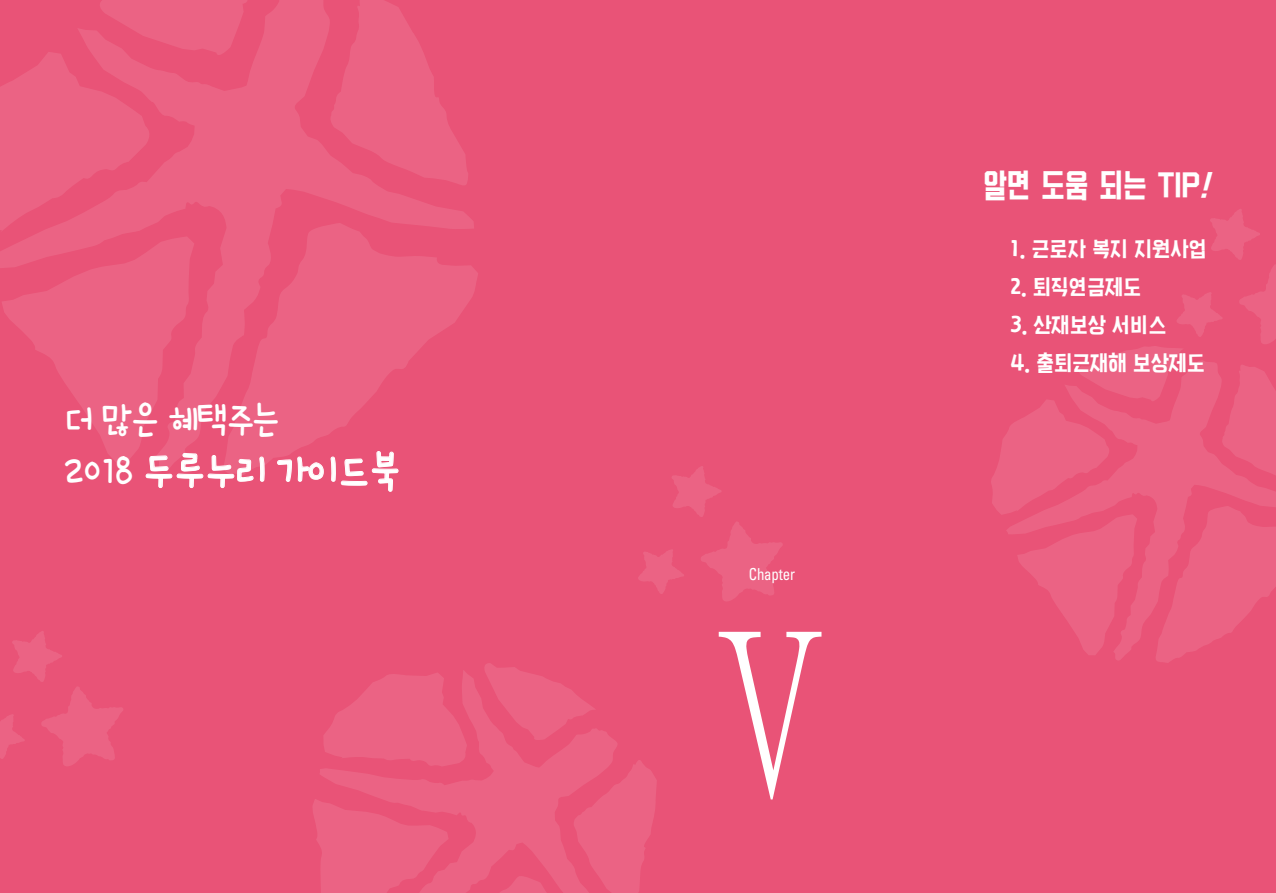
<style>
.page{position:relative;width:1276px;height:893px;background:#fff}
.page>*{position:absolute;margin:0;border:0;box-sizing:border-box;transform-origin:0 0}
.t1{font:225px "Nanum Myeongjo";color:#fff;scale:.7 1}
.t2{font:45px "DX Merrygoround";letter-spacing:-.04em;color:#fff;scale:.9 1}
.t3{font:42px "DX Merrygoround";letter-spacing:-.04em;color:#fff;scale:.9 1}
.t4{font:30px "DX Abt Std B";letter-spacing:-.01em;color:#fff;scale:1.05 1}
.t5{font:21px "DX Pns Std B";letter-spacing:-.01em;color:#fff;scale:.87 1}
.t6{font:condensed 16.5px "Univers";letter-spacing:-.01em;color:#fff;scale:.9 1}
.s1{font-style:italic}
</style>
<div class="page">
<div style="left:638px;top:0;width:638px;height:893px;background:#e95377"></div>
<svg style="left:991px;top:209px;width:285px;height:454px"></svg>
<svg style="left:638px;top:466px;width:145px;height:135px"></svg>
<div style="left:0;top:0;width:638px;height:893px;background:#e95377"></div>
<svg style="left:269px;top:0;width:205px;height:223px;fill:#eb6384"></svg>
<svg style="left:269px;top:223px;width:209px;height:238px;fill:#eb6384"></svg>
<svg style="left:328px;top:0;width:140px;height:187px"></svg>
<svg style="left:313px;top:663px;width:344px;height:230px"></svg>
<svg style="left:0;top:631px;width:123px;height:135px"></svg>
<svg style="left:0;top:0;width:269px;height:489px"></svg>
<svg style="left:277px;top:415px;width:122px;height:77px"></svg>
<h3 class="t3" style="left:64px;top:400px;width:243px">더 많은 혜택주는</h3>
<h2 class="t2" style="left:64px;top:449px;width:377px">2018 두루누리 가이드북</h2>
<p class="t6" style="left:749px;top:564px;width:53px">Chapter</p>
<h1 class="t1" style="left:697px;top:583px;width:215px">Ⅴ</h1>
<h3 class="t4" style="left:982px;top:170px;width:227px">알면 도움 되는 TIP<span class="s1">!</span></h3>
<p class="t5" style="left:1011px;top:238px;width:227px">1. 근로자 복지 지원사업</p>
<p class="t5" style="left:1011px;top:276px;width:152px">2. 퇴직연금제도</p>
<p class="t5" style="left:1011px;top:314px;width:180px">3. 산재보상 서비스</p>
<p class="t5" style="left:1011px;top:352px;width:225px">4. 출퇴근재해 보상제도</p>
</div>
